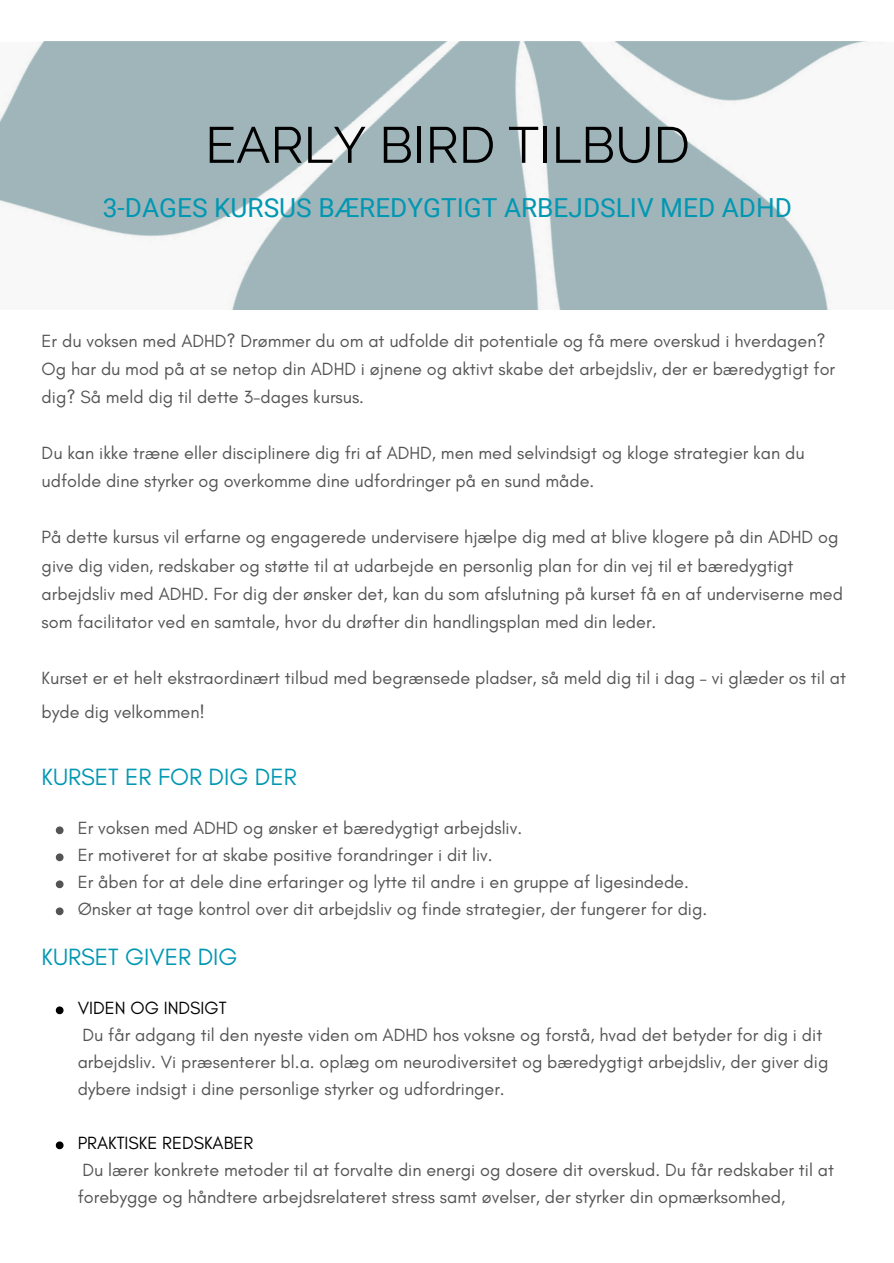
<style>
.page{position:relative;width:894px;height:1263px;background:#fff}
.page>*{position:absolute;margin:0;border:0;box-sizing:border-box;transform-origin:0 0}
.t1{font:50.7px "Raleway";color:#000}
.t2{font:26.25px "Roboto";color:#0097b2}
.t3{font:24px "Glacial Indifference";color:#0097b2}
.t4{font:18px/28.2px "Glacial Indifference";color:#545454}
.t5{font:18px "Glacial Indifference";color:#000}
</style>
<div class="page">
<img style="left:0;top:42px;width:883px;height:267px">
<svg style="left:56px;top:826px;width:7px;height:8px"></svg>
<svg style="left:56px;top:853px;width:7px;height:8px"></svg>
<svg style="left:56px;top:880px;width:7px;height:8px"></svg>
<svg style="left:56px;top:907px;width:7px;height:8px"></svg>
<svg style="left:56px;top:1006px;width:7px;height:8px"></svg>
<svg style="left:56px;top:1141px;width:7px;height:8px"></svg>
<h1 class="t1" style="left:205px;top:104px;width:486px">EARLY BIRD TILBUD</h1>
<h2 class="t2" style="left:103px;top:189px;width:690px">3-DAGES KURSUS BÆREDYGTIGT ARBEJDSLIV MED ADHD</h2>
<p class="t4" style="left:42px;top:327px;width:794px">Er du voksen med ADHD? Drømmer du om at udfolde dit potentiale og få mere overskud i hverdagen?<br>Og har du mod på at se netop din ADHD i øjnene og aktivt skabe det arbejdsliv, der er bæredygtigt for dig? Så meld dig til dette 3-dages kursus.</p>
<p class="t4" style="left:42px;top:439px;width:764px">Du kan ikke træne eller disciplinere dig fri af ADHD, men med selvindsigt og kloge strategier kan du udfolde dine styrker og overkomme dine udfordringer på en sund måde.</p>
<p class="t4" style="left:42px;top:524px;width:802px">På dette kursus vil erfarne og engagerede undervisere hjælpe dig med at blive klogere på din ADHD og give dig viden, redskaber og støtte til at udarbejde en personlig plan for din vej til et bæredygtigt arbejdsliv med ADHD. For dig der ønsker det, kan du som afslutning på kurset få en af underviserne med som facilitator ved en samtale, hvor du drøfter din handlingsplan med din leder.</p>
<p class="t4" style="left:42px;top:661px;width:805px;line-height:33.8px">Kurset er et helt ekstraordinært tilbud med begrænsede pladser, så meld dig til i dag – vi glæder os til at byde dig velkommen!</p>
<h3 class="t3" style="left:42px;top:764px;width:257px">KURSET ER FOR DIG DER</h3>
<p class="t4" style="left:78px;top:814px;width:631px;line-height:27px">Er voksen med ADHD og ønsker et bæredygtigt arbejdsliv.<br>Er motiveret for at skabe positive forandringer i dit liv.<br>Er åben for at dele dine erfaringer og lytte til andre i en gruppe af ligesindede.<br>Ønsker at tage kontrol over dit arbejdsliv og finde strategier, der fungerer for dig.</p>
<h3 class="t3" style="left:42px;top:944px;width:197px">KURSET GIVER DIG</h3>
<p class="t5" style="left:78px;top:998px;width:150px">VIDEN OG INDSIGT</p>
<p class="t4" style="left:78px;top:1021px;width:752px;line-height:27px">Du får adgang til den nyeste viden om ADHD hos voksne og forstå, hvad det betyder for dig i dit arbejdsliv. Vi præsenterer bl.a. oplæg om neurodiversitet og bæredygtigt arbejdsliv, der giver dig dybere indsigt i dine personlige styrker og udfordringer.</p>
<p class="t5" style="left:78px;top:1133px;width:177px">PRAKTISKE REDSKABER</p>
<p class="t4" style="left:78px;top:1156px;width:757px;line-height:27px">Du lærer konkrete metoder til at forvalte din energi og dosere dit overskud. Du får redskaber til at forebygge og håndtere arbejdsrelateret stress samt øvelser, der styrker din opmærksomhed,</p>
</div>
